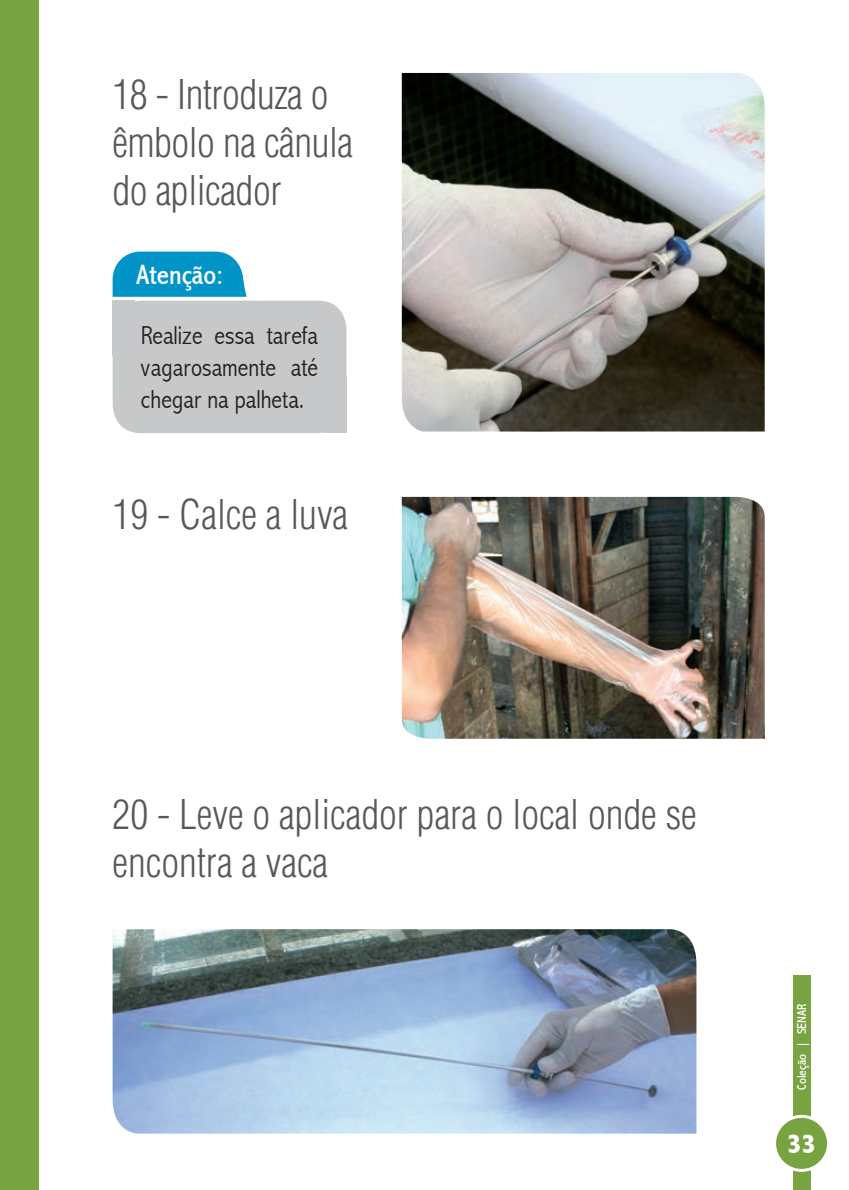
<style>
.page{position:relative;width:849px;height:1190px;background:#fff}
.page>*{position:absolute;margin:0;border:0;box-sizing:border-box;transform-origin:0 0}
.t1{font:300 condensed 40px/48px "Helvetica LT Std";color:#57585a}
.t2{font:condensed 28px "Abadi";color:#fff}
.t3{font:800 condensed 28px "Abadi";color:#fff}
.t4{font:300 condensed 26px/32px "Abadi";color:#231f20;text-align:justify}
.t5{font:condensed 13px "Abadi";color:#fff}
</style>
<div class="page">
<div style="left:793px;top:974px;width:17px;height:215px;background:#78a341"></div>
<div style="left:774px;top:1116px;width:54px;height:54px;background:#78a341;border-radius:50%"></div>
<div style="left:773px;top:1114px;width:57px;height:57px;border:3px solid #fff;border-radius:50%"></div>
<div style="left:0;top:0;width:39px;height:1189px;background:#78a341"></div>
<img style="left:402px;top:73px;width:363px;height:358px">
<img style="left:402px;top:497px;width:363px;height:241px">
<img style="left:113px;top:929px;width:583px;height:204px">
<svg style="left:113px;top:251px;width:134px;height:46px;background:#179ecb"></svg>
<div style="left:113px;top:301px;width:233px;height:132px;background:#c7c8ca;border-radius:28px"></div>
<div style="left:113px;top:301px;width:22px;height:55px;background:#c7c8ca"></div>
<div style="left:324px;top:378px;width:22px;height:55px;background:#c7c8ca"></div>
<p class="t1" style="left:113px;top:70px;width:242px">18 - Introduza o êmbolo na cânula do aplicador</p>
<p class="t2" style="left:136px;top:258px;width:88px">Atenção:</p>
<p class="t4" style="left:141px;top:319px;width:179px">Realize essa tarefa vagarosamente até chegar na palheta.</p>
<p class="t1" style="left:113px;top:490px;width:237px">19 - Calce a luva</p>
<p class="t1" style="left:113px;top:790px;width:586px">20 - Leve o aplicador para o local onde se encontra a vaca</p>
<p class="t5" style="left:794px;top:1089px;width:88px;rotate:-90deg">Coleção | SENAR</p>
<p class="t3" style="left:787px;top:1127px;width:30px">33</p>
</div>
